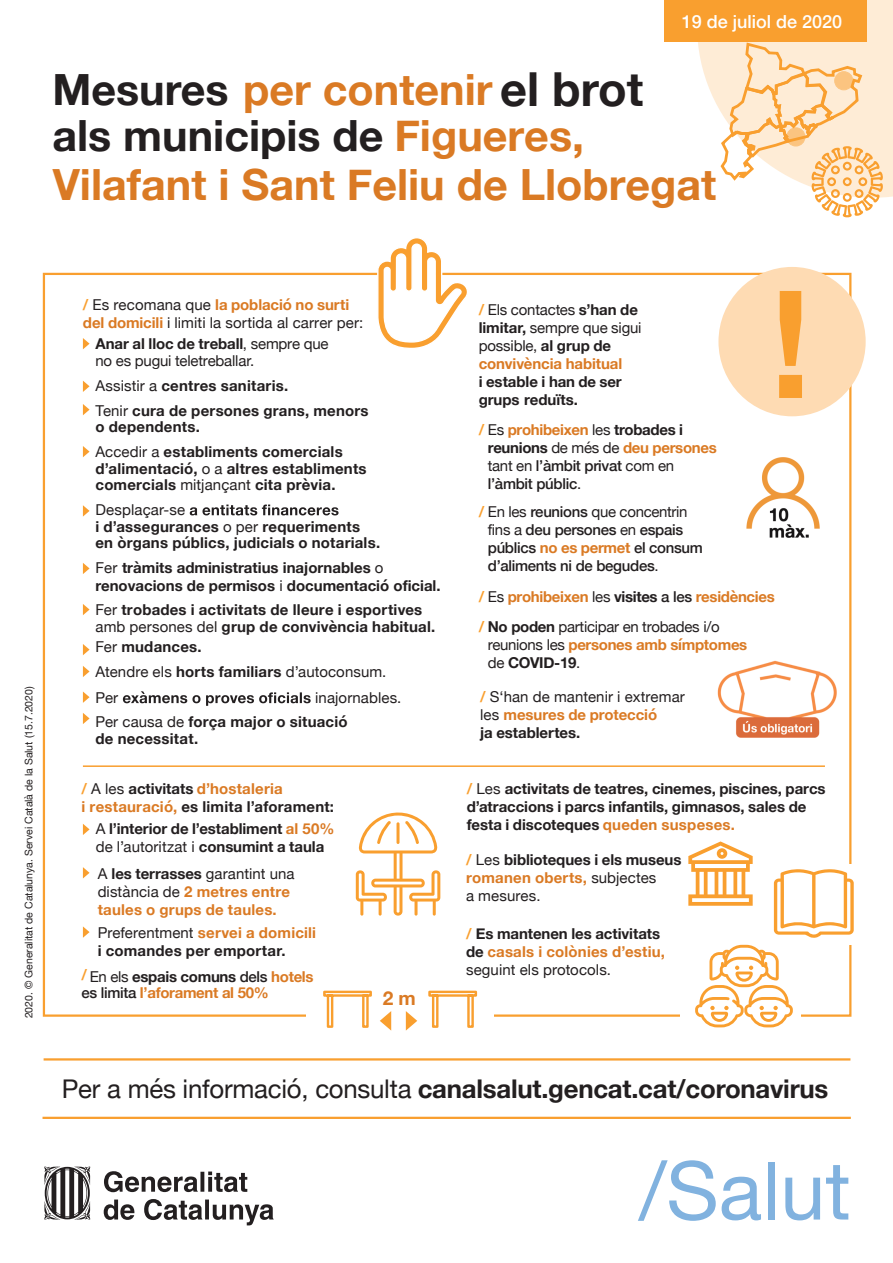
<style>
.page{position:relative;width:893px;height:1263px;background:#fff}
.page>*{position:absolute;margin:0;border:0;box-sizing:border-box;transform-origin:0 0}
.t1{font:81px "Helvetica Neue";color:#81b2df}
.t2{font:700 43.05px/47.7px "Helvetica Neue";color:#da7a24}
.t3{font:700 25.8px "Helvetica Neue";letter-spacing:-.01em;color:#231f20}
.t4{font:700 19.05px "Helvetica Neue";color:#da7a24}
.t5{font:500 18px "Helvetica Neue";color:#fff}
.t6{font:700 15px/18px "Helvetica Neue";letter-spacing:.01em;color:#231f20}
.t7{font:15px/18px "Helvetica Neue";letter-spacing:-.005em;color:#231f20}
.t8{font:500 15px/18px "Helvetica Neue";letter-spacing:-.02em;color:#231f20}
.t9{font:700 15px "Helvetica Neue";letter-spacing:-.005em;color:#da7a24}
.t10{font:700 15px/18px "Helvetica Neue";letter-spacing:.015em;color:#da7a24}
.t11{font:700 15px "Helvetica Neue";letter-spacing:-.02em;color:#231f20}
.t12{font:10.5px "Helvetica Neue";color:#231f20}
.s1{color:#231f20}
.s2{font-size:46.95px;color:#231f20}
.s3{font-weight:700;color:#f99f2f}
.s4{font-weight:700;color:#da7a24}
.s5{font-weight:700}
.s6{font-weight:400}
.s7{color:#f99f2f}
.s8{font-weight:400;color:#231f20}
.s9{color:#da7a24}
.s10{font-weight:500}
.s11{font-weight:500;color:#231f20}
</style>
<div class="page">
<svg style="left:104px;top:1171px;width:170px;height:54px"></svg>
<svg style="left:44px;top:1166px;width:46px;height:54px"></svg>
<div style="left:664px;top:0;width:202px;height:41px;background:#f99f2f"></div>
<hr style="left:43px;top:1117px;width:808px;height:2px;background:#f99f2f">
<hr style="left:44px;top:1058px;width:806px;height:2px;background:#f99f2f">
<svg style="left:190px;top:504px;width:149px;height:11px"></svg>
<div style="left:718px;top:267px;width:148px;height:149px;background:#fedbb3;border-radius:50%"></div>
<svg style="left:779px;top:291px;width:23px;height:107px"></svg>
<svg style="left:83px;top:381px;width:7px;height:11px"></svg>
<svg style="left:83px;top:404px;width:7px;height:11px"></svg>
<svg style="left:83px;top:446px;width:7px;height:11px"></svg>
<svg style="left:83px;top:505px;width:7px;height:12px"></svg>
<svg style="left:83px;top:563px;width:7px;height:11px"></svg>
<svg style="left:83px;top:604px;width:7px;height:11px"></svg>
<svg style="left:83px;top:644px;width:7px;height:11px"></svg>
<svg style="left:83px;top:666px;width:7px;height:11px"></svg>
<svg style="left:83px;top:713px;width:7px;height:11px"></svg>
<svg style="left:123px;top:691px;width:188px;height:15px"></svg>
<svg style="left:83px;top:691px;width:7px;height:12px"></svg>
<svg style="left:83px;top:338px;width:7px;height:11px"></svg>
<svg style="left:695px;top:945px;width:98px;height:82px"></svg>
<svg style="left:697px;top:0;width:196px;height:218px"></svg>
<svg style="left:376px;top:238px;width:93px;height:110px"></svg>
<svg style="left:83px;top:824px;width:7px;height:11px"></svg>
<svg style="left:83px;top:867px;width:7px;height:11px"></svg>
<svg style="left:83px;top:926px;width:7px;height:12px"></svg>
<div style="left:323px;top:991px;width:49px;height:6px;border:2px solid #f99f2f"></div>
<div style="left:327px;top:994px;width:6px;height:34px;border:2px solid #f99f2f"></div>
<div style="left:362px;top:994px;width:7px;height:34px;border:2px solid #f99f2f"></div>
<div style="left:428px;top:991px;width:49px;height:6px;border:2px solid #f99f2f"></div>
<div style="left:432px;top:994px;width:6px;height:34px;border:2px solid #f99f2f"></div>
<div style="left:467px;top:994px;width:7px;height:34px;border:2px solid #f99f2f"></div>
<svg style="left:406px;top:1011px;width:11px;height:19px"></svg>
<svg style="left:380px;top:1011px;width:11px;height:19px"></svg>
<svg style="left:688px;top:841px;width:65px;height:65px"></svg>
<svg style="left:774px;top:869px;width:80px;height:69px"></svg>
<hr style="left:83px;top:765px;width:742px;height:2px;background:#f99f2f">
<svg style="left:356px;top:812px;width:84px;height:103px"></svg>
<img style="left:746px;top:457px;width:74px;height:81px">
<img style="left:717px;top:660px;width:120px;height:78px">
<p class="t5" style="left:682px;top:7px;width:162px">19 de juliol de 2020</p>
<h2 class="t2" style="left:52px;top:67px;width:666px"><span class="s1">Mesures</span> per contenir <span class="s2">el brot<br></span><span class="s1">als municipis de</span> Figueres,<br>Vilafant i Sant Feliu de Llobregat</h2>
<p class="t12" style="left:21px;top:1018px;width:334px;rotate:-90deg">2020. © Generalitat de Catalunya. Servei Català de la Salut (15.7.2020)</p>
<p class="t7" style="left:83px;top:297px;width:282px"><span class="s3">/</span> Es recomana que <span class="s4">la població no surti del domicili</span> i limiti la sortida al carrer per:</p>
<p class="t7" style="left:96px;top:336px;width:235px;line-height:16.5px"><span class="s5">Anar al lloc de treball</span>, sempre que no es pugui teletreballar.</p>
<p class="t6" style="left:96px;top:373px;width:275px;line-height:25px"><span class="s6">Assistir a</span> centres sanitaris.<br><span class="s6">Tenir</span> cura de persones grans, menors</p>
<p class="t6" style="left:96px;top:415px;width:249px;line-height:25px">o dependents.<br><span class="s6">Accedir a</span> establiments comercials</p>
<p class="t6" style="left:96px;top:461px;width:273px;line-height:16.5px">d’alimentació, <span class="s6">o a</span> altres establiments comercials <span class="s6">mitjançant</span> cita prèvia.</p>
<p class="t6" style="left:95px;top:502px;width:286px;line-height:16.5px"><span class="s6">Desplaçar-se<br></span>i d’assegurances <span class="s6">o per</span> requeriments en òrgans públics, judicials o notarials.</p>
<p class="t6" style="left:95px;top:559px;width:347px"><span class="s6">Fer</span> tràmits administratius inajornables <span class="s6">o </span>renovacions de permisos <span class="s6">i</span> documentació oficial.</p>
<p class="t6" style="left:95px;top:602px;width:341px;line-height:16.5px"><span class="s6">Fer</span> trobades i activitats de lleure i esportives <span class="s6">amb persones del</span> grup de convivència habitual.</p>
<p class="t7" style="left:95px;top:635px;width:292px;line-height:25px">Fer <span class="s5">mudances.<br></span>Atendre els <span class="s5">horts familiars</span> d’autoconsum.</p>
<p class="t7" style="left:95px;top:690px;width:24px">Per</p>
<p class="t7" style="left:315px;top:690px;width:88px">inajornables.</p>
<p class="t6" style="left:95px;top:714px;width:254px;line-height:16.5px"><span class="s6">Per causa de</span> força major o situació de necessitat.</p>
<p class="t9" style="left:82px;top:777px;width:203px"><span class="s7">/</span> <span class="s8">A les</span> <span class="s1">activitats</span> d’hostaleria</p>
<p class="t6" style="left:82px;top:798px;width:254px"><span class="s9">i restauració,</span> es limita l’aforament:</p>
<p class="t6" style="left:96px;top:820px;width:240px"><span class="s6">A</span> l’interior de l’establiment <span class="s9">al 50% </span><span class="s6">de l’autoritzat i</span> consumint a taula</p>
<p class="t10" style="left:98px;top:864px;width:198px"><span class="s8">A</span> <span class="s1">les terrasses</span> <span class="s8">garantint una distància de</span> 2 metres entre taules o grups de taules.</p>
<p class="t6" style="left:98px;top:924px;width:220px"><span class="s6">Preferentment</span> <span class="s9">servei a domicili </span>i comandes per emportar.</p>
<p class="t11" style="left:82px;top:964px;width:234px"><span class="s7">/</span> <span class="s6">En els</span> espais comuns <span class="s10">dels</span> <span class="s9">hotels</span></p>
<p class="t9" style="left:81px;top:981px;width:189px"><span class="s11">es limita</span> l’aforament al 50%</p>
<p class="t4" style="left:383px;top:983px;width:35px">2 m</p>
<p class="t7" style="left:479px;top:302px;width:164px"><span class="s3">/</span> Els contactes <span class="s5">s’han de limitar,</span> sempre que sigui possible, <span class="s5">al grup de </span><span class="s4">convivència habitual</span></p>
<p class="t6" style="left:479px;top:373px;width:144px">i estable i han de ser grups reduïts.</p>
<p class="t8" style="left:488px;top:420px;width:230px;text-indent:-9px"><span class="s3">/</span> <span class="s6">Es</span> <span class="s4">prohibeixen</span> <span class="s6">les</span> <span class="s5">trobades i reunions</span> <span class="s6">de més de</span> <span class="s4">deu persones </span><span class="s6">tant en</span> l’àmbit privat <span class="s6">com en </span>l’àmbit públic<span class="s6">.</span></p>
<p class="t8" style="left:488px;top:502px;width:217px;text-indent:-9px"><span class="s3">/</span> <span class="s6">En les</span> reunions <span class="s6">que concentrin fins a</span> deu persones <span class="s6">en</span> espais públics <span class="s4">no es permet</span> el consum d’aliments ni de begudes<span class="s6">.</span></p>
<p class="t9" style="left:479px;top:585px;width:298px"><span class="s7">/</span> <span class="s8">Es</span> prohibeixen <span class="s8">les</span> <span class="s1">visites</span> <span class="s11">a les</span> residències</p>
<p class="t7" style="left:488px;top:619px;width:261px;text-indent:-9px"><span class="s3">/</span> <span class="s5">No poden</span> participar en trobades i/o reunions les <span class="s4">persones amb símptomes </span>de <span class="s5">COVID-19</span>.</p>
<p class="t7" style="left:480px;top:689px;width:206px"><span class="s3">/</span> S‘han de mantenir i extremar les <span class="s4">mesures de protecció<br></span><span class="s5">ja establertes.</span></p>
<p class="t6" style="left:467px;top:780px;width:360px"><span class="s7">/</span> <span class="s6">Les</span> activitats de teatres, cinemes, piscines, parcs d’atraccions i parcs infantils, gimnasos, sales de festa i discoteques <span class="s9">queden suspeses.</span></p>
<p class="t6" style="left:466px;top:851px;width:217px"><span class="s7">/</span> <span class="s6">Les</span> biblioteques i els museus <span class="s9">romanen oberts,</span> <span class="s6">subjectes<br>a mesures.</span></p>
<p class="t6" style="left:466px;top:925px;width:200px"><span class="s7">/</span> Es mantenen les activitats de <span class="s9">casals i colònies d’estiu, </span><span class="s6">seguint els protocols.</span></p>
<h3 class="t3" style="left:62px;top:1068px;width:768px"><span class="s6">Per a més informació, consulta</span> canalsalut.gencat.cat/coronavirus</h3>
<h1 class="t1" style="left:639px;top:1132px;width:213px">/Salut</h1>
</div>
